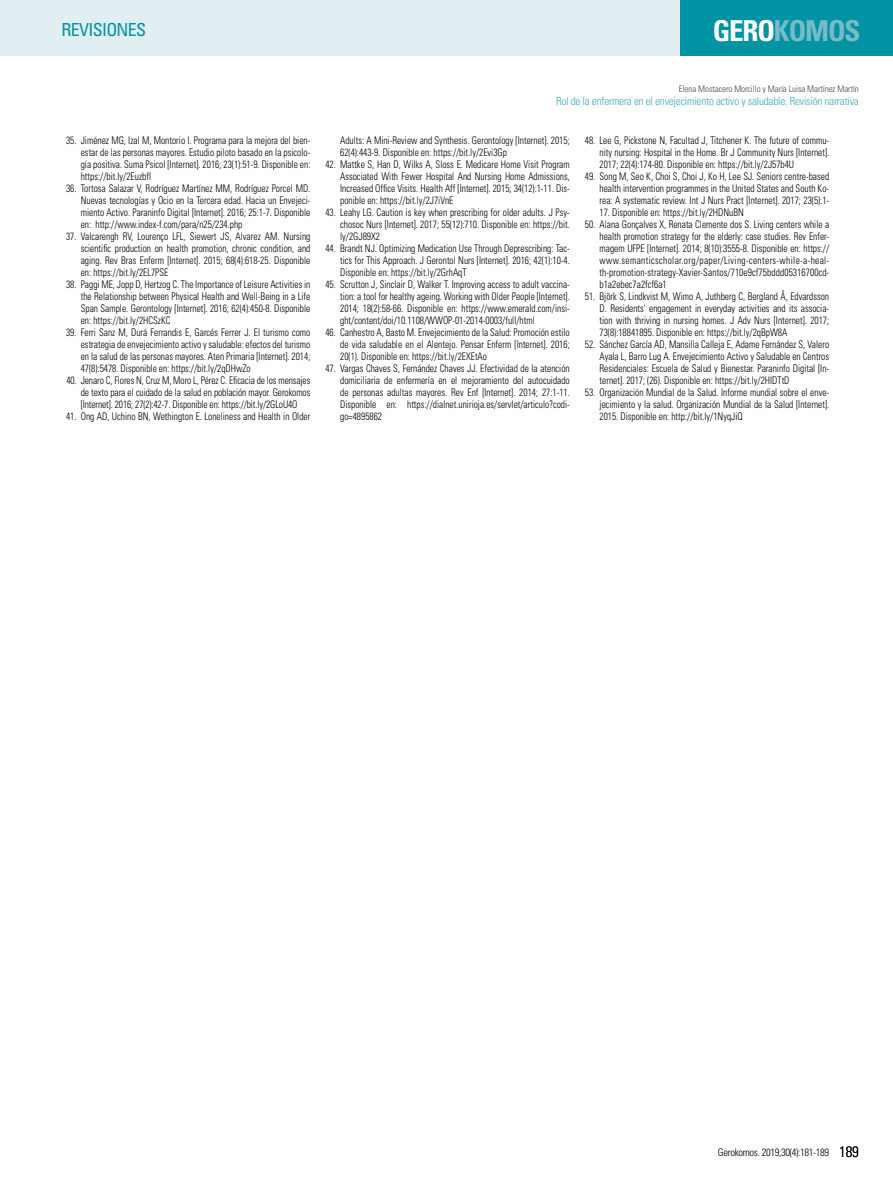
<style>
.page{position:relative;width:893px;height:1191px;background:#fff}
.page>*{position:absolute;margin:0;border:0;box-sizing:border-box;transform-origin:0 0}
.t1{font:700 condensed 28.8px "Univers LT Std";letter-spacing:-.04em;color:#78bbc8}
.t2{font:condensed 18px "Univers LT Std";letter-spacing:-.04em;color:#0093a4}
.t3{font:300 condensed 11.25px "Univers LT Std";letter-spacing:-.02em;color:#42abba}
.t4{font:300 condensed 10.5px/12px "Univers LT Std";color:#000;text-align:justify;scale:.9 1}
.t5{font:300 condensed 10.5px "Univers LT Std";letter-spacing:-.03em;color:#000}
.t6{font:300 condensed 9px "Univers LT Std";letter-spacing:-.01em;color:#4a4a49}
.s1{color:#fff}
.s2{font-size:15px}
</style>
<div class="page">
<div style="left:0;top:0;width:705px;height:55px;background:#e2eff2"></div>
<div style="left:680px;top:0;width:213px;height:55px;background:#0093a4"></div>
<h2 class="t2" style="left:62px;top:18px;width:86px">REVISIONES</h2>
<h1 class="t1" style="left:713px;top:13px;width:149px"><span class="s1">GERO</span>KOMOS</h1>
<p class="t4" style="left:81px;top:134px;width:257px;text-indent:-15px">35. Jiménez MG, Izal M, Montorio I. Programa para la mejora del bien&shy;estar de las personas mayores. Estudio piloto basado en la psicolo&shy;gía positiva. Suma Psicol [Internet]. 2016; 23(1):51-9. Disponible en: https://bit.ly/2EuzbfI</p>
<p class="t4" style="left:81px;top:182px;width:257px;text-indent:-15px">36. Tortosa Salazar V, Rodríguez Martínez MM, Rodríguez Porcel MD.<br>Nuevas tecnologías y Ocio en la Tercera edad. Hacia un Envejeci&shy;miento Activo. Paraninfo Digital [Internet]. 2016; 25:1-7. Disponible en: http://www.index-f.com/para/n25/234.php</p>
<p class="t4" style="left:81px;top:230px;width:257px;text-indent:-15px">37. Valcarengh RV, Lourenço LFL, Siewert JS, Alvarez AM. Nursing scientific production on health promotion, chronic condition, and aging. Rev Bras Enferm [Internet]. 2015; 68(4):618-25. Disponible en: https://bit.ly/2EL7PSE</p>
<p class="t4" style="left:81px;top:278px;width:257px;text-indent:-15px">38. Paggi ME, Jopp D, Hertzog C. The Importance of Leisure Activities in the Relationship between Physical Health and Well-Being in a Life Span Sample. Gerontology [Internet]. 2016; 62(4):450-8. Disponible en: https://bit.ly/2HCSzKC</p>
<p class="t4" style="left:81px;top:326px;width:257px;text-indent:-15px">39. Ferri Sanz M, Durá Ferrandis E, Garcés Ferrer J. El turismo como estrategia de envejecimiento activo y saludable: efectos del turismo en la salud de las personas mayores. Aten Primaria [Internet]. 2014; 47(8):5478. Disponible en: https://bit.ly/2qDHwZo</p>
<p class="t4" style="left:81px;top:374px;width:257px;text-indent:-14px">40. Jenaro C, Flores N, Cruz M, Moro L, Pérez C. Eficacia de los mensajes de texto para el cuidado de la salud en población mayor. Gerokomos [Internet]. 2016; 27(2):42-7. Disponible en: https://bit.ly/2GLoU4O</p>
<p class="t4" style="left:66px;top:410px;width:273px">41. Ong AD, Uchino BN, Wethington E. Loneliness and Health in Older</p>
<p class="t6" style="left:679px;top:83px;width:182px">Elena Mostacero Morcillo y María Luisa Martínez Martín</p>
<p class="t3" style="left:556px;top:94px;width:304px">Rol de la enfermera en el envejecimiento activo y saludable. Revisión narrativa</p>
<p class="t4" style="left:340px;top:134px;width:257px">Adults: A Mini-Review and Synthesis. Gerontology [Internet]. 2015;<br>62(4):443-9. Disponible en: https://bit.ly/2Evi3Gp</p>
<p class="t4" style="left:340px;top:158px;width:257px;text-indent:-15px">42. Mattke S, Han D, Wilks A, Sloss E. Medicare Home Visit Program Associated With Fewer Hospital And Nursing Home Admissions, Increased Office Visits. Health Aff [Internet]. 2015; 34(12):1-11. Dis&shy;ponible en: https://bit.ly/2J7iVnE</p>
<p class="t4" style="left:340px;top:206px;width:257px;text-indent:-15px">43. Leahy LG. Caution is key when prescribing for older adults. J Psy&shy;chosoc Nurs [Internet]. 2017; 55(12):710. Disponible en: https://bit. ly/2GJ89X2</p>
<p class="t4" style="left:340px;top:242px;width:257px;text-indent:-15px">44. Brandt NJ. Optimizing Medication Use Through Deprescribing: Tac&shy;tics for This Approach. J Gerontol Nurs [Internet]. 2016; 42(1):10-4.<br>Disponible en: https://bit.ly/2GrhAqT</p>
<p class="t4" style="left:340px;top:278px;width:257px;text-indent:-15px">45. Scrutton J, Sinclair D, Walker T. Improving access to adult vaccina&shy;tion: a tool for healthy ageing. Working with Older People [Internet].<br>2014; 18(2):58-66. Disponible en: https://www.emerald.com/insi&shy;ght/content/doi/10.1108/WWOP-01-2014-0003/full/html</p>
<p class="t4" style="left:340px;top:326px;width:257px;text-indent:-15px">46. Canhestro A, Basto M. Envejecimiento de la Salud: Promoción estilo de vida saludable en el Alentejo. Pensar Enferm [Internet]. 2016; 20(1). Disponible en: https://bit.ly/2EXEtAo</p>
<p class="t4" style="left:340px;top:362px;width:257px;text-indent:-15px">47. Vargas Chaves S, Fernández Chaves JJ. Efectividad de la atención domiciliaria de enfermería en el mejoramiento del autocuidado de personas adultas mayores. Rev Enf [Internet]. 2014; 27:1-11.<br>Disponible en: https://dialnet.unirioja.es/servlet/articulo?codi&shy;go=4895862</p>
<p class="t4" style="left:600px;top:134px;width:257px;text-indent:-15px">48. Lee G, Pickstone N, Facultad J, Titchener K. The future of commu&shy;nity nursing: Hospital in the Home. Br J Community Nurs [Internet].<br>2017; 22(4):174-80. Disponible en: https://bit.ly/2J57b4U</p>
<p class="t4" style="left:600px;top:170px;width:257px;text-indent:-15px">49. Song M, Seo K, Choi S, Choi J, Ko H, Lee SJ. Seniors centre-based health intervention programmes in the United States and South Ko&shy;rea: A systematic review. Int J Nurs Pract [Internet]. 2017; 23(5):1-</p>
<p class="t4" style="left:600px;top:206px;width:162px">17. Disponible en: https://bit.ly/2HDNuBN</p>
<p class="t4" style="left:600px;top:218px;width:257px;text-indent:-15px">50. Alana Gonçalves X, Renata Clemente dos S. Living centers while a health promotion strategy for the elderly: case studies. Rev Enfer&shy;magem UFPE [Internet]. 2014; 8(10):3555-8. Disponible en: https:// www.semanticscholar.org/paper/Living-centers-while-a-heal&shy;th-promotion-strategy-Xavier-Santos/710e9cf75bddd05316700cd&shy;b1a2ebec7a2fcf6a1</p>
<p class="t4" style="left:600px;top:290px;width:257px;text-indent:-15px">51. Björk S, Lindkvist M, Wimo A, Juthberg C, Bergland Å, Edvardsson D. Residents' engagement in everyday activities and its associa&shy;tion with thriving in nursing homes. J Adv Nurs [Internet]. 2017; 73(8):18841895. Disponible en: https://bit.ly/2qBpW8A</p>
<p class="t4" style="left:600px;top:338px;width:257px;text-indent:-15px">52. Sánchez García AD, Mansilla Calleja E, Adame Fernández S, Valero Ayala L, Barro Lug A. Envejecimiento Activo y Saludable en Centros Residenciales: Escuela de Salud y Bienestar. Paraninfo Digital [In&shy;ternet]. 2017; (26). Disponible en: https://bit.ly/2HIDTtD</p>
<p class="t4" style="left:600px;top:386px;width:257px;text-indent:-15px">53. Organización Mundial de la Salud. Informe mundial sobre el enve&shy;jecimiento y la salud. Organización Mundial de la Salud [Internet].<br>2015. Disponible en: http://bit.ly/1NyqJiQ</p>
<p class="t5" style="left:718px;top:1145px;width:143px">Gerokomos. 2019;30(4):181-189 <span class="s2">189</span></p>
</div>
